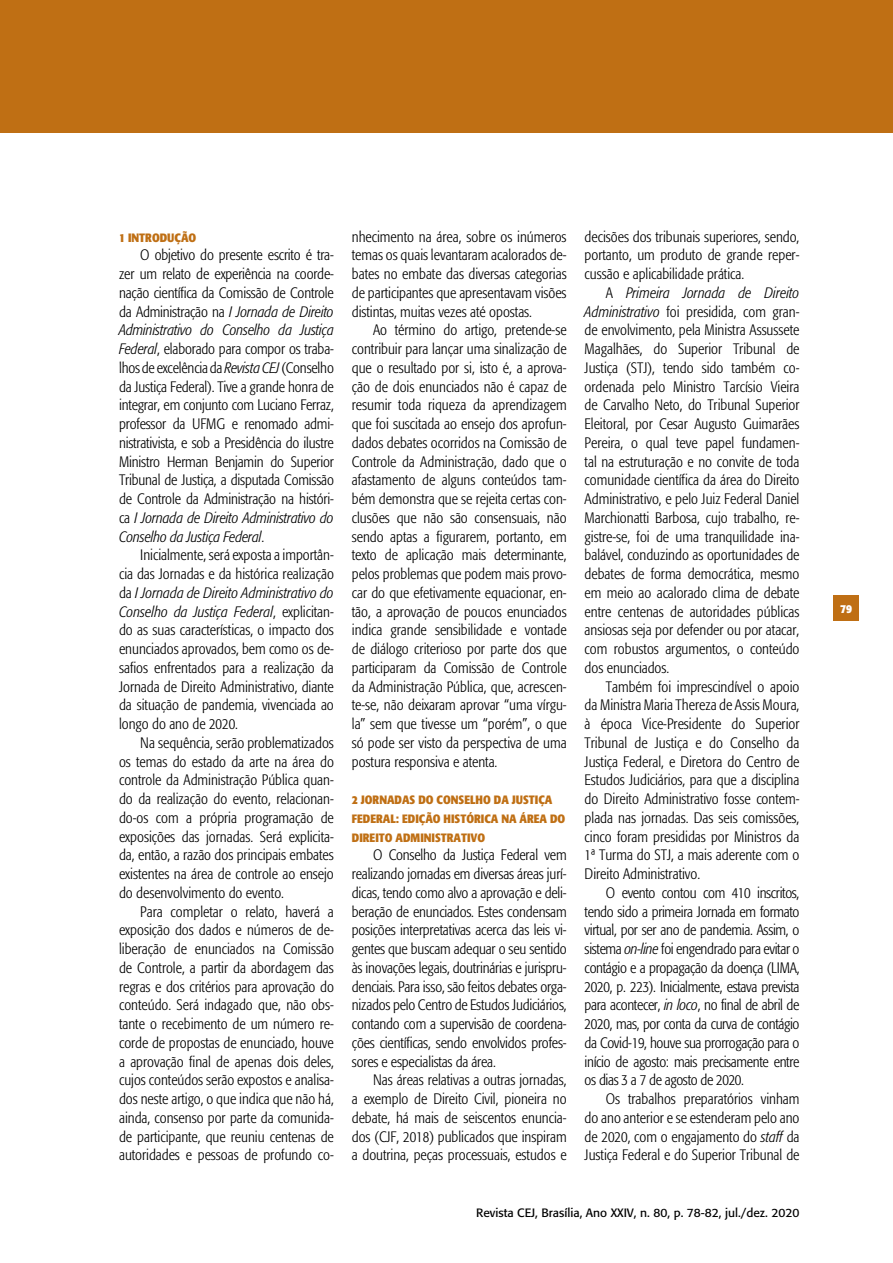
<style>
.page{position:relative;width:893px;height:1263px;background:#fff}
.page>*{position:absolute;margin:0;border:0;box-sizing:border-box;transform-origin:0 0}
.t1{font:300 condensed 15px/18.8px "Formata";color:#000;text-align:justify}
.t2{font:700 condensed 12px/18.8px "Formata";color:#bf6f14}
.t3{font:12px "Formata";color:#000}
.t4{font:700 condensed 12px "Formata";color:#fff}
.s1{font-style:italic}
</style>
<div class="page">
<div style="left:833px;top:595px;width:26px;height:26px;background:#bf6f14"></div>
<div style="left:0;top:0;width:893px;height:132px;background:#bf6f14"></div>
<p class="t2" style="left:119px;top:228px;width:79px">1 INTRODUÇÃO</p>
<p class="t1" style="left:119px;top:246px;width:216px;text-indent:21px">O objetivo do presente escrito é tra&shy;zer um relato de experiência na coorde&shy;nação científica da Comissão de Controle da Administração na <span class="s1">I Jornada de Direito Administrativo do Conselho da Justiça Federal</span>, elaborado para compor os traba&shy;lhos de excelência da <span class="s1">Revista CEJ</span> (Conselho da Justiça Federal). Tive a grande honra de integrar, em conjunto com Luciano Ferraz, professor da UFMG e renomado admi&shy;nistrativista, e sob a Presidência do ilustre Ministro Herman Benjamin do Superior Tribunal de Justiça, a disputada Comissão de Controle da Administração na históri&shy;ca <span class="s1">I Jornada de Direito Administrativo do Conselho da Justiça Federal</span>.</p>
<p class="t1" style="left:119px;top:546px;width:216px;text-indent:21px">Inicialmente, será exposta a importân&shy;cia das Jornadas e da histórica realização da <span class="s1">I Jornada de Direito Administrativo do Conselho da Justiça Federal</span>, explicitan&shy;do as suas características, o impacto dos enunciados aprovados, bem como os de&shy;safios enfrentados para a realização da Jornada de Direito Administrativo, diante da situação de pandemia, vivenciada ao longo do ano de 2020.</p>
<p class="t1" style="left:119px;top:733px;width:216px;text-indent:21px">Na sequência, serão problematizados os temas do estado da arte na área do controle da Administração Pública quan&shy;do da realização do evento, relacionan&shy;do-os com a própria programação de exposições das jornadas. Será explicita&shy;da, então, a razão dos principais embates existentes na área de controle ao ensejo do desenvolvimento do evento.</p>
<p class="t1" style="left:119px;top:902px;width:216px;text-indent:21px">Para completar o relato, haverá a exposição dos dados e números de de&shy;liberação de enunciados na Comissão de Controle, a partir da abordagem das regras e dos critérios para aprovação do conteúdo. Será indagado que, não obs&shy;tante o recebimento de um número re&shy;corde de propostas de enunciado, houve a aprovação final de apenas dois deles, cujos conteúdos serão expostos e analisa&shy;dos neste artigo, o que indica que não há, ainda, consenso por parte da comunida&shy;de participante, que reuniu centenas de autoridades e pessoas de profundo co-</p>
<p class="t1" style="left:352px;top:227px;width:216px">nhecimento na área, sobre os inúmeros temas os quais levantaram acalorados de&shy;bates no embate das diversas categorias de participantes que apresentavam visões distintas, muitas vezes até opostas.</p>
<p class="t1" style="left:352px;top:321px;width:216px;text-indent:21px">Ao término do artigo, pretende-se contribuir para lançar uma sinalização de que o resultado por si, isto é, a aprova&shy;ção de dois enunciados não é capaz de resumir toda riqueza da aprendizagem que foi suscitada ao ensejo dos aprofun&shy;dados debates ocorridos na Comissão de Controle da Administração, dado que o afastamento de alguns conteúdos tam&shy;bém demonstra que se rejeita certas con&shy;clusões que não são consensuais, não sendo aptas a figurarem, portanto, em texto de aplicação mais determinante, pelos problemas que podem mais provo&shy;car do que efetivamente equacionar, en&shy;tão, a aprovação de poucos enunciados indica grande sensibilidade e vontade de diálogo criterioso por parte dos que participaram da Comissão de Controle da Administração Pública, que, acrescen&shy;te-se, não deixaram aprovar “uma vírgu&shy;la” sem que tivesse um “porém”, o que só pode ser visto da perspectiva de uma postura responsiva e atenta.</p>
<p class="t2" style="left:352px;top:790px;width:215px">2 JORNADAS DO CONSELHO DA JUSTIÇA<br>FEDERAL: EDIÇÃO HISTÓRICA NA ÁREA DO<br>DIREITO ADMINISTRATIVO</p>
<p class="t1" style="left:352px;top:846px;width:216px;text-indent:21px">O Conselho da Justiça Federal vem realizando jornadas em diversas áreas jurí&shy;dicas, tendo como alvo a aprovação e deli&shy;beração de enunciados. Estes condensam posições interpretativas acerca das leis vi&shy;gentes que buscam adequar o seu sentido às inovações legais, doutrinárias e jurispru&shy;denciais. Para isso, são feitos debates orga&shy;nizados pelo Centro de Estudos Judiciários, contando com a supervisão de coordena&shy;ções científicas, sendo envolvidos profes&shy;sores e especialistas da área.</p>
<p class="t1" style="left:352px;top:1071px;width:216px;text-indent:21px">Nas áreas relativas a outras jornadas, a exemplo de Direito Civil, pioneira no debate, há mais de seiscentos enuncia&shy;dos (CJF, 2018) publicados que inspiram a doutrina, peças processuais, estudos e</p>
<p class="t1" style="left:585px;top:227px;width:216px">decisões dos tribunais superiores, sendo, portanto, um produto de grande reper&shy;cussão e aplicabilidade prática.</p>
<p class="t1" style="left:585px;top:283px;width:216px;text-indent:21px">A <span class="s1">Primeira Jornada de Direito Administrativo</span> foi presidida, com gran&shy;de envolvimento, pela Ministra Assussete Magalhães, do Superior Tribunal de Justiça (STJ), tendo sido também co&shy;ordenada pelo Ministro Tarcísio Vieira de Carvalho Neto, do Tribunal Superior Eleitoral, por Cesar Augusto Guimarães Pereira, o qual teve papel fundamen&shy;tal na estruturação e no convite de toda comunidade científica da área do Direito Administrativo, e pelo Juiz Federal Daniel Marchionatti Barbosa, cujo trabalho, re&shy;gistre-se, foi de uma tranquilidade ina&shy;balável, conduzindo as oportunidades de debates de forma democrática, mesmo em meio ao acalorado clima de debate entre centenas de autoridades públicas ansiosas seja por defender ou por atacar, com robustos argumentos, o conteúdo dos enunciados.</p>
<p class="t1" style="left:585px;top:677px;width:216px;text-indent:21px">Também foi imprescindível o apoio da Ministra Maria Thereza de Assis Moura, à época Vice-Presidente do Superior Tribunal de Justiça e do Conselho da Justiça Federal, e Diretora do Centro de Estudos Judiciários, para que a disciplina do Direito Administrativo fosse contem&shy;plada nas jornadas. Das seis comissões, cinco foram presididas por Ministros da 1ª Turma do STJ, a mais aderente com o Direito Administrativo.</p>
<p class="t1" style="left:585px;top:883px;width:216px;text-indent:21px">O evento contou com 410 inscritos, tendo sido a primeira Jornada em formato virtual, por ser ano de pandemia. Assim, o sistema <span class="s1">on-line</span> foi engendrado para evitar o contágio e a propagação da doença (LIMA, 2020, p. 223). Inicialmente, estava prevista para acontecer, <span class="s1">in loco</span>, no final de abril de 2020, mas, por conta da curva de contágio da Covid-19, houve sua prorrogação para o início de agosto: mais precisamente entre os dias 3 a 7 de agosto de 2020.</p>
<p class="t1" style="left:585px;top:1090px;width:216px;text-indent:21px">Os trabalhos preparatórios vinham do ano anterior e se estenderam pelo ano de 2020, com o engajamento do <span class="s1">staff</span> da Justiça Federal e do Superior Tribunal de</p>
<p class="t3" style="left:476px;top:1205px;width:325px">Revista CEJ, Brasília, Ano XXIV, n. 80, p. 78-82, jul./dez. 2020</p>
<p class="t4" style="left:840px;top:601px;width:13px">79</p>
</div>
